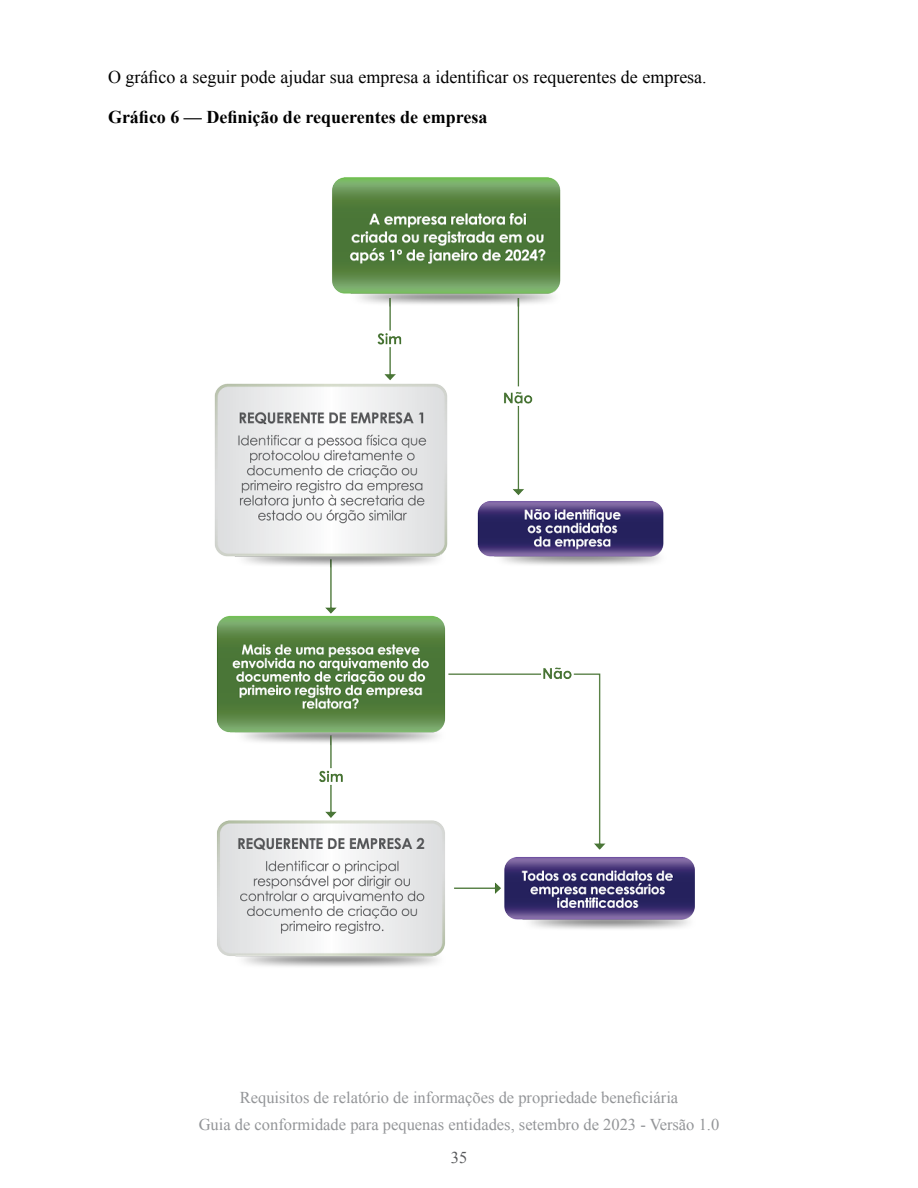
<style>
.page{position:relative;width:918px;height:1188px;background:#fff}
.page>*{position:absolute;margin:0;border:0;box-sizing:border-box;transform-origin:0 0}
.Body_Text{font:18px "Times New Roman";color:#000}
.Body_Text-2{font:700 18px "Times New Roman";color:#000}
.t1{font:16.5px/27px "Times New Roman";color:#939598;text-align:center}
.t2{font:16.5px "Times New Roman";color:#58595b}
</style>
<div class="page">
<img style="left:214px;top:177px;width:481px;height:790px">
<p class="Body_Text" style="left:108px;top:65px;width:600px">O gráfico a seguir pode ajudar sua empresa a identificar os requerentes de empresa.</p>
<p class="Body_Text-2" style="left:108px;top:104px;width:381px">Gráfico 6 — Definição de requerentes de empresa</p>
<p class="t1" style="left:199px;top:1084px;width:522px">Requisitos de relatório de informações de propriedade beneficiária<br>Guia de conformidade para pequenas entidades, setembro de 2023 - Versão 1.0</p>
<p class="t2" style="left:451px;top:1147px;width:18px">35</p>
</div>
